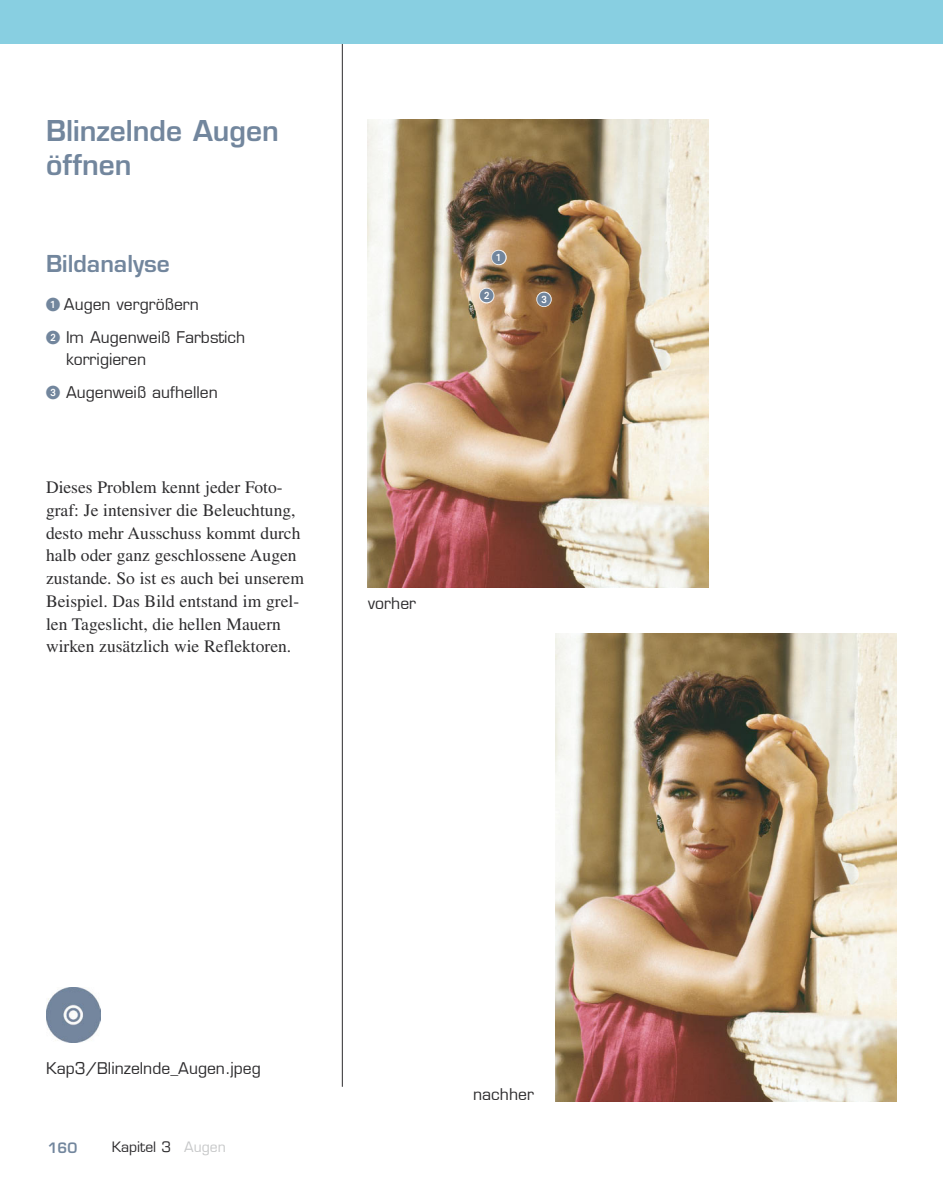
<style>
.page{position:relative;width:943px;height:1191px;background:#fff}
.page>*{position:absolute;margin:0;border:0;box-sizing:border-box;transform-origin:0 0}
.t1{font:600 28px/33.2px "Eurostile LT";color:#72869d}
.t2{font:600 22.75px "Eurostile LT";color:#72869d}
.t3{font:17.5px/22.8px "Times";color:#2d2c2e}
.t4{font:15.75px/32.7px "Eurostile";color:#2d2c2e}
.t5{font:14px "Eurostile";color:#2d2c2e}
.t6{font:600 14px "Eurostile LT";color:#72869d}
.t7{font:14px "European Pi One";color:#72869d}
.s1{font-family:"European Pi One";font-size:14px;color:#72869d}
.s2{color:#c7c8c9}
</style>
<div class="page">
<hr style="left:342px;top:34px;width:1px;height:1052px;background:#2d2c2e">
<div style="left:0;top:0;width:943px;height:43px;background:#88cfe1"></div>
<img style="left:367px;top:119px;width:342px;height:468px">
<img style="left:555px;top:633px;width:342px;height:468px">
<svg style="left:490px;top:249px;width:17px;height:17px"></svg>
<svg style="left:478px;top:287px;width:17px;height:17px"></svg>
<svg style="left:535px;top:291px;width:17px;height:17px"></svg>
<img style="left:46px;top:987px;width:55px;height:55px">
<h1 class="t1" style="left:46px;top:114px;width:234px">Blinzelnde Augen öffnen</h1>
<h2 class="t2" style="left:46px;top:250px;width:125px">Bildanalyse</h2>
<p class="t4" style="left:46px;top:288px;width:201px"><span class="s1">1</span> Augen vergrößern<br><span class="s1">2</span> Im Augenweiß Farbstich</p>
<p class="t4" style="left:46px;top:343px;width:173px;text-indent:20px">korrigieren<br><span class="s1">3</span> Augenweiß aufhellen</p>
<p class="t3" style="left:46px;top:476px;width:259px">Dieses Problem kennt jeder Foto&shy;graf: Je intensiver die Beleuchtung, desto mehr Ausschuss kommt durch halb oder ganz geschlossene Augen zustande. So ist es auch bei unserem Beispiel. Das Bild entstand im grel&shy;len Tageslicht, die hellen Mauern wirken zusätzlich wie Reflektoren.</p>
<p class="t7" style="left:492px;top:250px;width:15px">1</p>
<p class="t7" style="left:479px;top:288px;width:15px">2</p>
<p class="t7" style="left:537px;top:291px;width:15px">3</p>
<p class="t4" style="left:368px;top:587px;width:50px">vorher</p>
<p class="t4" style="left:46px;top:1052px;width:216px">Kap3/Blinzelnde_Augen.jpeg</p>
<p class="t6" style="left:48px;top:1138px;width:31px">160</p>
<p class="t5" style="left:112px;top:1138px;width:116px">Kapitel 3 <span class="s2">Augen</span></p>
<p class="t4" style="left:473px;top:1078px;width:62px">nachher</p>
</div>
